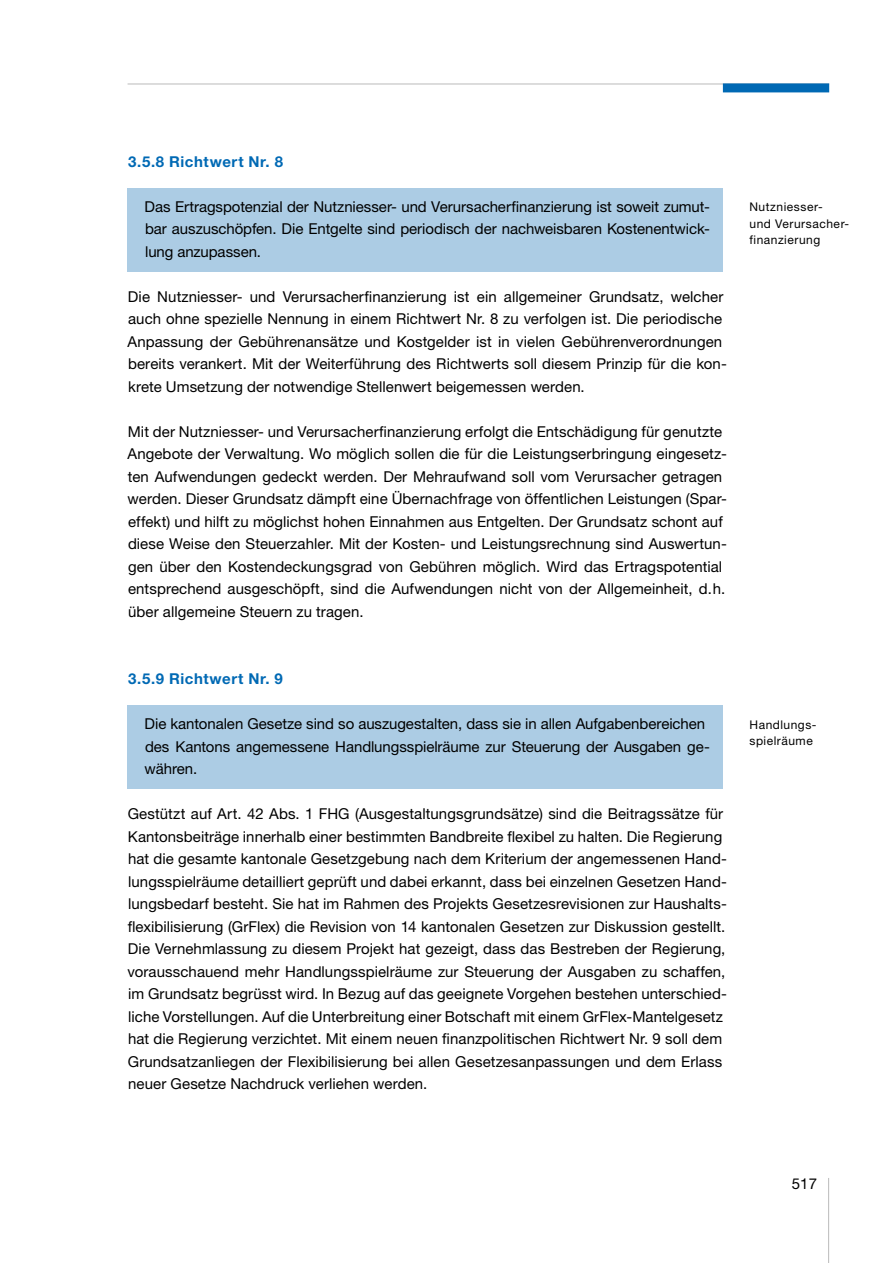
<style>
.page{position:relative;width:893px;height:1263px;background:#fff}
.page>*{position:absolute;margin:0;border:0;box-sizing:border-box;transform-origin:0 0}
.t1{font:15px/22.5px "Helvetica Neue LT Std";letter-spacing:.005em;color:#000}
.t2{font:700 15px "Helvetica Neue LT Std";letter-spacing:.04em;color:#0069b4}
.t3{font:12px/16.5px "Helvetica Neue LT Std";letter-spacing:.045em;color:#000}
</style>
<div class="page">
<hr style="left:828px;top:1178px;width:1px;height:85px;background:#c2c2c2">
<hr style="left:128px;top:83px;width:701px;height:2px;background:#c2c2c2">
<div style="left:723px;top:83px;width:106px;height:9px;background:#0069b4"></div>
<div style="left:128px;top:188px;width:595px;height:83px;background:#accce4"></div>
<div style="left:128px;top:706px;width:595px;height:83px;background:#accce4"></div>
<p class="t2" style="left:128px;top:152px;width:156px">3.5.8 Richtwert Nr. 8</p>
<p class="t1" style="left:145px;top:195px;width:567px;text-align:justify">Das Ertragspotenzial der Nutzniesser- und Verursacherfinanzierung ist soweit zumut&shy;bar auszuschöpfen. Die Entgelte sind periodisch der nachweisbaren Kostenentwick&shy;lung anzupassen.</p>
<p class="t1" style="left:127px;top:285px;width:601px">Die Nutzniesser- und Verursacherfinanzierung ist ein allgemeiner Grundsatz, welcher auch ohne spezielle Nennung in einem Richtwert Nr. 8 zu verfolgen ist. Die periodische Anpassung der Gebührenansätze und Kostgelder ist in vielen Gebührenverordnungen bereits verankert. Mit der Weiterführung des Richtwerts soll diesem Prinzip für die kon&shy;krete Umsetzung der notwendige Stellenwert beigemessen werden.</p>
<p class="t1" style="left:127px;top:420px;width:601px">Mit der Nutzniesser- und Verursacherfinanzierung erfolgt die Entschädigung für genutzte Angebote der Verwaltung. Wo möglich sollen die für die Leistungserbringung eingesetz&shy;ten Aufwendungen gedeckt werden. Der Mehraufwand soll vom Verursacher getragen werden. Dieser Grundsatz dämpft eine Übernachfrage von öffentlichen Leistungen (Spar&shy;effekt) und hilft zu möglichst hohen Einnahmen aus Entgelten. Der Grundsatz schont auf diese Weise den Steuerzahler. Mit der Kosten- und Leistungsrechnung sind Auswertun&shy;gen über den Kostendeckungsgrad von Gebühren möglich. Wird das Ertragspotential entsprechend ausgeschöpft, sind die Aufwendungen nicht von der Allgemeinheit, d.h. über allgemeine Steuern zu tragen.</p>
<p class="t2" style="left:128px;top:669px;width:156px">3.5.9 Richtwert Nr. 9</p>
<p class="t1" style="left:145px;top:712px;width:567px">Die kantonalen Gesetze sind so auszugestalten, dass sie in allen Aufgabenbereichen des Kantons angemessene Handlungsspielräume zur Steuerung der Ausgaben ge&shy;währen.</p>
<p class="t1" style="left:127px;top:802px;width:601px">Gestützt auf Art. 42 Abs. 1 FHG (Ausgestaltungsgrundsätze) sind die Beitragssätze für Kantonsbeiträge innerhalb einer bestimmten Bandbreite flexibel zu halten. Die Regierung hat die gesamte kantonale Gesetzgebung nach dem Kriterium der angemessenen Hand&shy;lungsspielräume detailliert geprüft und dabei erkannt, dass bei einzelnen Gesetzen Hand&shy;lungsbedarf besteht. Sie hat im Rahmen des Projekts Gesetzesrevisionen zur Haushalts&shy;flexibilisierung (GrFlex) die Revision von 14 kantonalen Gesetzen zur Diskussion gestellt.<br>Die Vernehmlassung zu diesem Projekt hat gezeigt, dass das Bestreben der Regierung, vorausschauend mehr Handlungsspielräume zur Steuerung der Ausgaben zu schaffen, im Grundsatz begrüsst wird. In Bezug auf das geeignete Vorgehen bestehen unterschied&shy;liche Vorstellungen. Auf die Unterbreitung einer Botschaft mit einem GrFlex-Mantelgesetz hat die Regierung verzichtet. Mit einem neuen finanzpolitischen Richtwert Nr. 9 soll dem Grundsatzanliegen der Flexibilisierung bei allen Gesetzesanpassungen und dem Erlass neuer Gesetze Nachdruck verliehen werden.</p>
<p class="t3" style="left:749px;top:199px;width:101px">Nutzniesser-<br>und Verursacher&shy;finanzierung</p>
<p class="t3" style="left:749px;top:716px;width:69px">Handlungs&shy;spielräume</p>
<p class="t1" style="left:792px;top:1172px;width:27px">517</p>
</div>
